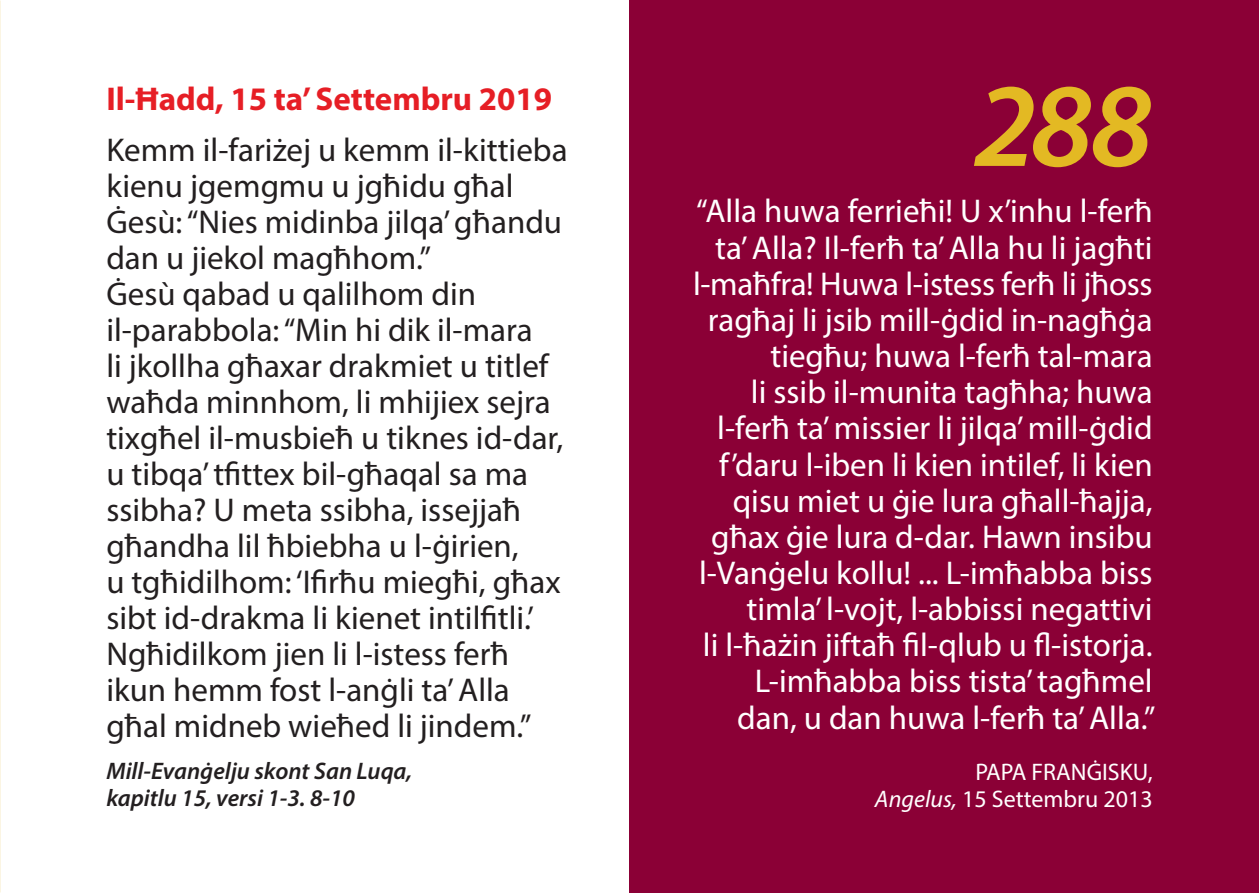
<style>
.page{position:relative;width:1259px;height:893px;background:#fff}
.page>*{position:absolute;margin:0;border:0;box-sizing:border-box;transform-origin:0 0}
.t1{font:italic 600 120px "Myriad Pro";color:#e3b923}
.t2{font:33px/36px "Myriad Pro";color:#231f20}
.t3{font:33px/36.3px "Myriad Pro";color:#fff;text-align:right}
.t4{font:700 33px "Myriad Pro";color:#e61e25}
.t5{font:italic 600 24px "Myriad Pro";color:#231f20}
.t6{font:24px "Myriad Pro";color:#fff}
.s1{font-style:italic}
</style>
<div class="page">
<div style="left:629px;top:0;width:630px;height:893px;background:#8b0036"></div>
<p class="t4" style="left:106px;top:77px;width:447px">Il-Ħadd, 15 ta’ Settembru 2019</p>
<p class="t2" style="left:106px;top:131px;width:463px">Kemm il-fariżej u kemm il-kittieba</p>
<p class="t2" style="left:106px;top:167px;width:457px">kienu jgemgmu u jgħidu għal<br>Ġesù: “Nies midinba jilqa’ għandu dan u jiekol magħhom.”</p>
<p class="t2" style="left:106px;top:275px;width:371px">Ġesù qabad u qalilhom din</p>
<p class="t2" style="left:106px;top:311px;width:458px">il-parabbola: “Min hi dik il-mara<br>li jkollha għaxar drakmiet u titlef waħda minnhom, li mhijiex sejra tixgħel il-musbieħ u tiknes id-dar,</p>
<p class="t2" style="left:106px;top:455px;width:423px">u tibqa’ tfittex bil-għaqal sa ma ssibha? U meta ssibha, issejjaħ għandha lil ħbiebha u l-ġirien,</p>
<p class="t2" style="left:106px;top:563px;width:456px">u tgħidilhom: ‘Ifirħu miegħi, għax sibt id-drakma li kienet intilfitli.’ Ngħidilkom jien li l-istess ferħ ikun hemm fost l-anġli ta’ Alla għal midneb wieħed li jindem.”</p>
<p class="t5" style="left:106px;top:755px;width:307px">Mill-Evanġelju skont San Luqa,</p>
<p class="t5" style="left:106px;top:782px;width:250px">kapitlu 15, versi 1-3. 8-10</p>
<p class="t1" style="left:974px;top:49px;width:180px">288</p>
<p class="t3" style="left:693px;top:193px;width:461px">“Alla huwa ferrieħi! U x’inhu l-ferħ ta’ Alla? Il-ferħ ta’ Alla hu li jagħti l-maħfra! Huwa l-istess ferħ li jħoss ragħaj li jsib mill-ġdid in-nagħġa tiegħu; huwa l-ferħ tal-mara<br>li ssib il-munita tagħha; huwa l-ferħ ta’ missier li jilqa’ mill-ġdid f’daru l-iben li kien intilef, li kien qisu miet u ġie lura għall-ħajja, għax ġie lura d-dar. Hawn insibu l-Vanġelu kollu! ... L-imħabba biss timla’ l-vojt, l-abbissi negattivi</p>
<p class="t3" style="left:703px;top:627px;width:454px">li l-ħażin jiftaħ fil-qlub u fl-istorja.<br>L-imħabba biss tista’ tagħmel dan, u dan huwa l-ferħ ta’ Alla.”</p>
<p class="t6" style="left:975px;top:757px;width:179px">PAPA FRANĠISKU,</p>
<p class="t6" style="left:875px;top:784px;width:279px"><span class="s1">Angelus,</span> 15 Settembru 2013</p>
</div>
